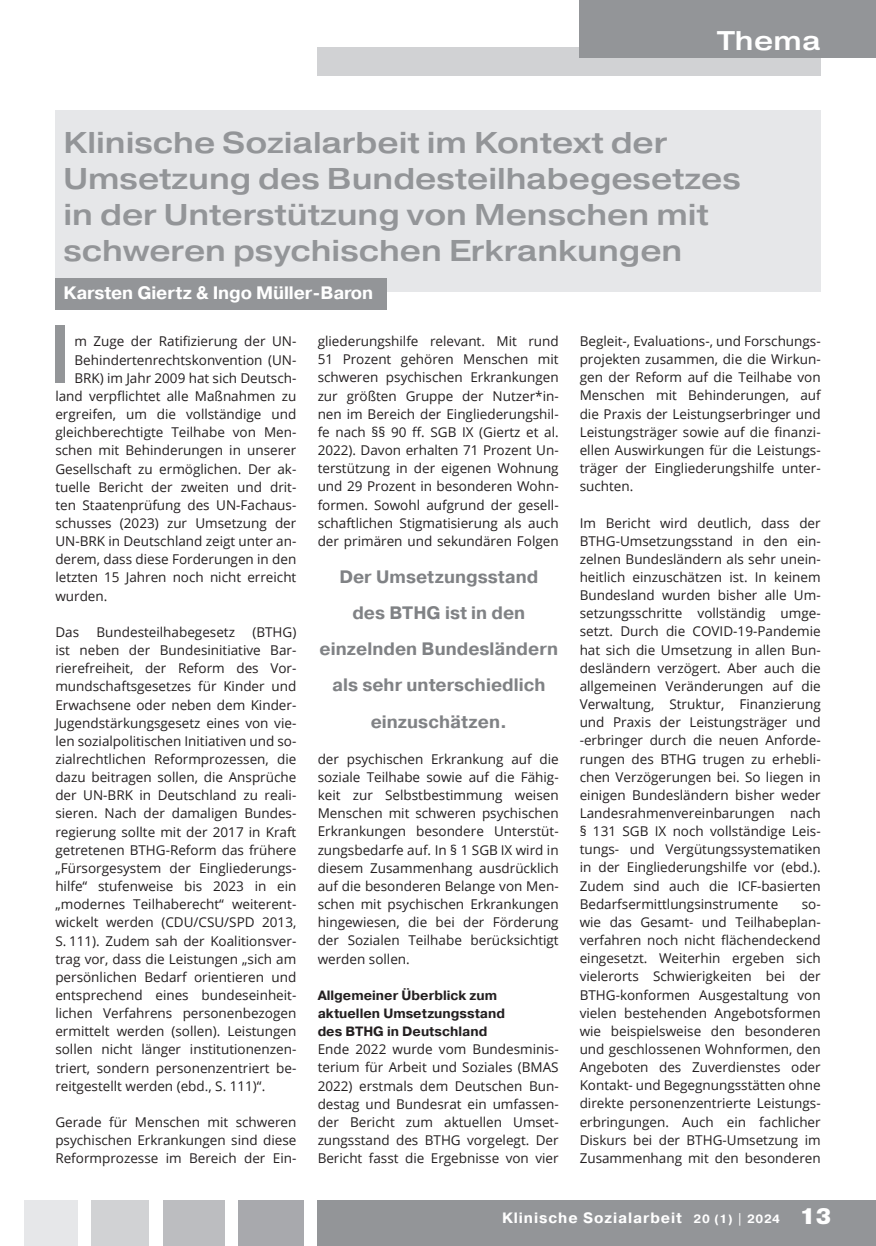
<style>
.page{position:relative;width:876px;height:1246px;background:#fff}
.page>*{position:absolute;margin:0;border:0;box-sizing:border-box;transform-origin:0 0}
.t1{font:600 80.7px "Open Sans";color:#939598}
.t2{font:500 30px/36px "Pragmatica Ext";color:#939598}
.t3{font:500 27px "Pragmatica Ext";letter-spacing:.02em;color:#fff}
.t4{font:700 18px/36.3px "Pragmatica";color:#808285;text-align:center}
.t5{font:700 18px "Pragmatica";letter-spacing:-.005em;color:#fff}
.t6{font:700 15px "Pragmatica";letter-spacing:.06em;color:#fff}
.t7{font:13.5px/18.1px "Open Sans";color:#231f20;text-align:justify}
.t8{font:700 13.5px/18.1px "Pragmatica";color:#231f20}
.s1{font-size:12px}
.s2{font-weight:900;font-size:22.5px}
</style>
<div class="page">
<div style="left:317px;top:47px;width:503px;height:28px;background:#d1d2d4"></div>
<div style="left:579px;top:0;width:297px;height:58px;background:#939598"></div>
<div style="left:317px;top:1199px;width:559px;height:46px;background:#939598"></div>
<div style="left:238px;top:1199px;width:66px;height:46px;background:#a8a9ad"></div>
<div style="left:163px;top:1199px;width:61px;height:46px;background:#bcbdc0"></div>
<div style="left:91px;top:1199px;width:58px;height:46px;background:#d1d2d4"></div>
<div style="left:24px;top:1199px;width:54px;height:46px;background:#e6e7e9"></div>
<div style="left:55px;top:110px;width:765px;height:182px;background:#e6e7e9"></div>
<div style="left:55px;top:278px;width:332px;height:32px;background:#939598"></div>
<h3 class="t3" style="left:716px;top:24px;width:105px">Thema</h3>
<h2 class="t2" style="left:63px;top:124px;width:679px">Klinische Sozialarbeit im Kontext der Umsetzung des Bundesteilhabegesetzes in der Unterstützung von Menschen mit schweren psychischen Erkrankungen</h2>
<h3 class="t5" style="left:63px;top:281px;width:311px">Karsten Giertz &amp; Ingo Müller-Baron</h3>
<h1 class="t1" style="left:48px;top:298px;width:26px">I</h1>
<p class="t7" style="left:74px;top:332px;width:223px">m Zuge der Ratifizierung der UN-</p>
<p class="t7" style="left:74px;top:350px;width:223px">Behindertenrechtskonvention (UN-</p>
<p class="t7" style="left:74px;top:368px;width:223px">BRK) im Jahr 2009 hat sich Deutsch-</p>
<p class="t7" style="left:55px;top:386px;width:242px">land verpflichtet alle Maßnahmen zu</p>
<p class="t7" style="left:55px;top:404px;width:242px">ergreifen, um die vollständige und</p>
<p class="t7" style="left:55px;top:423px;width:242px">gleichberechtigte Teilhabe von Men-</p>
<p class="t7" style="left:55px;top:441px;width:242px">schen mit Behinderungen in unserer</p>
<p class="t7" style="left:55px;top:459px;width:242px">Gesellschaft zu ermöglichen. Der ak-</p>
<p class="t7" style="left:55px;top:477px;width:242px">tuelle Bericht der zweiten und drit-</p>
<p class="t7" style="left:55px;top:495px;width:242px">ten Staatenprüfung des UN-Fachaus-</p>
<p class="t7" style="left:55px;top:513px;width:242px">schusses (2023) zur Umsetzung der</p>
<p class="t7" style="left:55px;top:531px;width:242px">UN-BRK in Deutschland zeigt unter an-</p>
<p class="t7" style="left:55px;top:550px;width:242px">derem, dass diese Forderungen in den</p>
<p class="t7" style="left:55px;top:568px;width:242px">letzten 15 Jahren noch nicht erreicht</p>
<p class="t7" style="left:55px;top:586px;width:54px">wurden.</p>
<p class="t7" style="left:55px;top:622px;width:25px">Das</p>
<p class="t7" style="left:96px;top:622px;width:140px">Bundesteilhabegesetz</p>
<p class="t7" style="left:55px;top:622px;width:242px;text-indent:197px">(BTHG) ist neben der Bundesinitiative Bar&shy;rierefreiheit, der Reform des Vor&shy;mundschaftsgesetzes für Kinder und Erwachsene oder neben dem Kinder-Jugendstärkungsgesetz eines von vie&shy;len sozialpolitischen Initiativen und so&shy;zialrechtlichen Reformprozessen, die dazu beitragen sollen, die Ansprüche der UN-BRK in Deutschland zu reali&shy;sieren. Nach der damaligen Bundes&shy;regierung sollte mit der 2017 in Kraft getretenen BTHG-Reform das frühere „Fürsorgesystem der Eingliederungs&shy;hilfe“ stufenweise bis 2023 in ein „modernes Teilhaberecht“ weiterent&shy;wickelt werden (CDU/CSU/SPD 2013, S. 111). Zudem sah der Koalitionsver&shy;trag vor, dass die Leistungen „sich am persönlichen Bedarf orientieren und entsprechend eines bundeseinheit&shy;lichen Verfahrens personenbezogen ermittelt werden (sollen). Leistungen sollen nicht länger institutionenzen&shy;triert, sondern personenzentriert be&shy;reitgestellt werden (ebd., S. 111)“.</p>
<p class="t7" style="left:55px;top:1112px;width:242px">Gerade für Menschen mit schweren psychischen Erkrankungen sind diese Reformprozesse im Bereich der Ein-</p>
<p class="t7" style="left:318px;top:332px;width:242px">gliederungshilfe relevant. Mit rund 51 Prozent gehören Menschen mit schweren psychischen Erkrankungen zur größten Gruppe der Nutzer*in&shy;nen im Bereich der Eingliederungshil&shy;fe nach §§ 90 ff. SGB IX (Giertz et al.<br>2022). Davon erhalten 71 Prozent Un&shy;terstützung in der eigenen Wohnung und 29 Prozent in besonderen Wohn&shy;formen. Sowohl aufgrund der gesell&shy;schaftlichen Stigmatisierung als auch der primären und sekundären Folgen</p>
<h3 class="t4" style="left:320px;top:558px;width:240px">Der Umsetzungsstand<br>des BTHG ist in den einzelnden Bundesländern als sehr unterschiedlich einzuschätzen.</h3>
<p class="t7" style="left:318px;top:749px;width:242px">der psychischen Erkrankung auf die soziale Teilhabe sowie auf die Fähig&shy;keit zur Selbstbestimmung weisen Menschen mit schweren psychischen Erkrankungen besondere Unterstüt&shy;zungsbedarfe auf. In § 1 SGB IX wird in diesem Zusammenhang ausdrücklich auf die besonderen Belange von Men&shy;schen mit psychischen Erkrankungen hingewiesen, die bei der Förderung der Sozialen Teilhabe berücksichtigt werden sollen.</p>
<p class="t8" style="left:318px;top:986px;width:189px">Allgemeiner Überblick zum aktuellen Umsetzungsstand des BTHG in Deutschland</p>
<p class="t7" style="left:318px;top:1039px;width:242px">Ende 2022 wurde vom Bundesminis&shy;terium für Arbeit und Soziales (BMAS 2022) erstmals dem Deutschen Bun&shy;destag und Bundesrat ein umfassen&shy;der Bericht zum aktuellen Umset&shy;zungsstand des BTHG vorgelegt. Der Bericht fasst die Ergebnisse von vier</p>
<p class="t7" style="left:579px;top:331px;width:242px">Begleit-, Evaluations-, und Forschungs&shy;projekten zusammen, die die Wirkun&shy;gen der Reform auf die Teilhabe von Menschen mit Behinderungen, auf die Praxis der Leistungserbringer und Leistungsträger sowie auf die finanzi&shy;ellen Auswirkungen für die Leistungs&shy;träger der Eingliederungshilfe unter&shy;suchten.</p>
<p class="t7" style="left:579px;top:513px;width:242px">Im Bericht wird deutlich, dass der BTHG-Umsetzungsstand in den ein&shy;zelnen Bundesländern als sehr unein&shy;heitlich einzuschätzen ist. In keinem Bundesland wurden bisher alle Um&shy;setzungsschritte vollständig umge&shy;setzt. Durch die COVID-19-Pandemie hat sich die Umsetzung in allen Bun&shy;desländern verzögert. Aber auch die allgemeinen Veränderungen auf die Verwaltung, Struktur, Finanzierung und Praxis der Leistungsträger und -erbringer durch die neuen Anforde&shy;rungen des BTHG trugen zu erhebli&shy;chen Verzögerungen bei. So liegen in einigen Bundesländern bisher weder Landesrahmenvereinbarungen nach § 131 SGB IX noch vollständige Leis&shy;tungs- und Vergütungssystematiken in der Eingliederungshilfe vor (ebd.).<br>Zudem sind auch die ICF-basierten Bedarfsermittlungsinstrumente</p>
<p class="t7" style="left:579px;top:894px;width:242px;text-indent:222px">so&shy;wie das Gesamt- und Teilhabeplan&shy;verfahren noch nicht flächendeckend eingesetzt. Weiterhin ergeben sich vielerorts Schwierigkeiten bei der BTHG-konformen Ausgestaltung von vielen bestehenden Angebotsformen wie beispielsweise den besonderen und geschlossenen Wohnformen, den Angeboten des Zuverdienstes oder Kontakt- und Begegnungsstätten ohne direkte personenzentrierte Leistungs&shy;erbringungen. Auch ein fachlicher Diskurs bei der BTHG-Umsetzung im Zusammenhang mit den besonderen</p>
<p class="t6" style="left:502px;top:1208px;width:331px">Klinische Sozialarbeit <span class="s1">20 (1) | 2024</span> <span class="s2">13</span></p>
</div>
